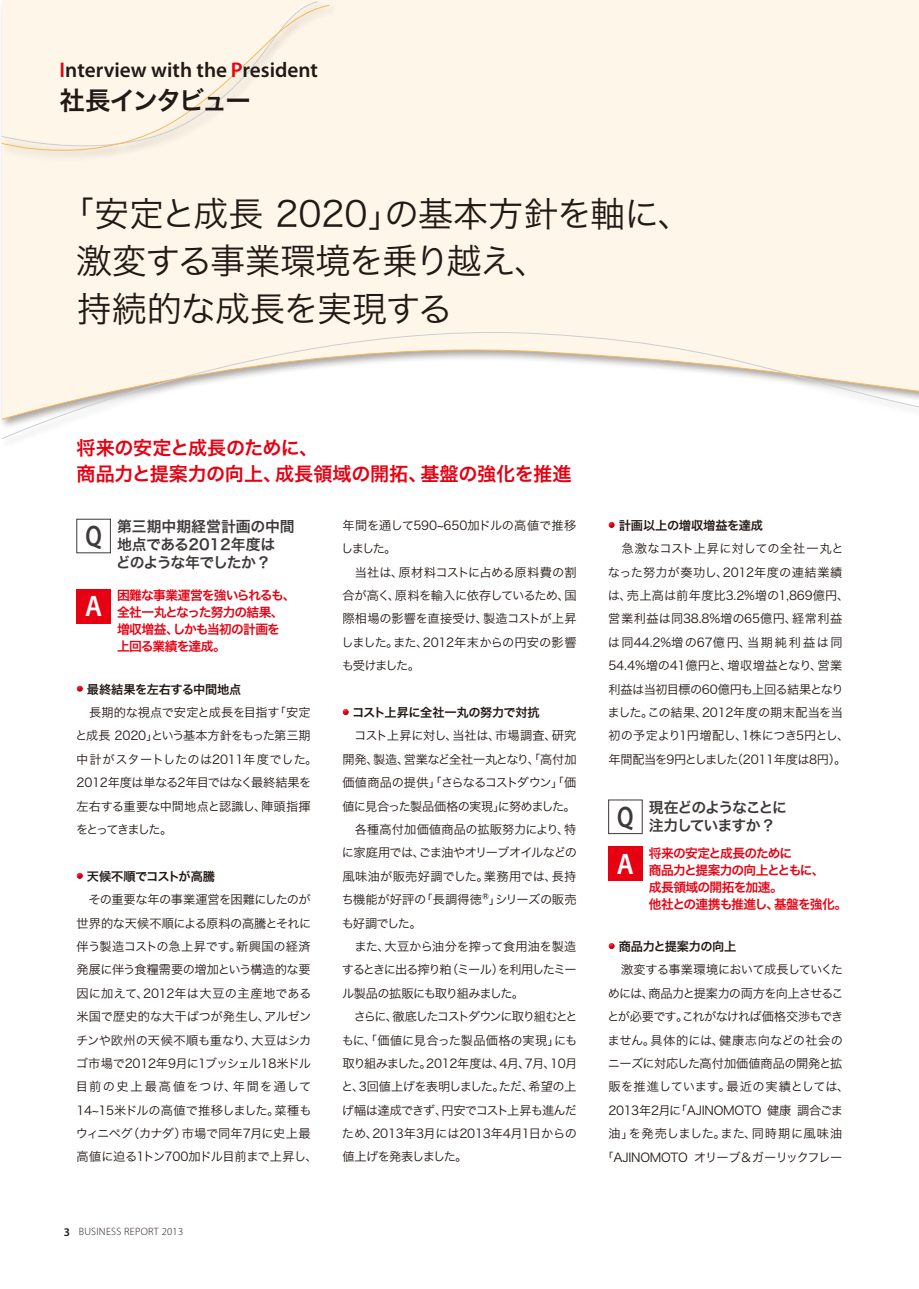
<style>
.page{position:relative;width:919px;height:1289px;background:#fff}
.page>*{position:absolute;margin:0;border:0;box-sizing:border-box;transform-origin:0 0}
.t1{font:35.1px/47.8px "Hira Kaku Pro W3";letter-spacing:-.03em;color:#221815}
.t2{font:600 29.7px "Myriad Pro";color:#fff;scale:.9 1}
.t3{font:600 29.7px "Myriad Pro";color:#3e3a39;scale:.78 1}
.t4{font:25.5px "Hira Kaku Pro W6";letter-spacing:-.075em;color:#221815}
.t5{font:600 21.3px "Myriad Pro";color:#221815}
.t6{font:19.2px/25.5px "Hira Kaku Pro W6";letter-spacing:-.02em;color:#e60012}
.t7{font:14.85px/18px "Hira Kaku Pro W6";letter-spacing:-.015em;color:#3e3a39}
.t8{font:14.85px/18px "Hira Kaku Pro W6";letter-spacing:-.075em;color:#3e3a39}
.t9{font:12.75px/17px "Hira Kaku Pro W6";letter-spacing:-.06em;color:#e60012}
.t10{font:12.15px/23.4px "Hira Kaku Pro W3";letter-spacing:-.025em;color:#221815}
.t11{font:12.15px/23.4px "Hira Kaku Pro W3";letter-spacing:-.045em;color:#221815}
.t12{font:12.15px "Hira Kaku Pro W6";letter-spacing:-.025em;color:#221815}
.t13{font:300 10.65px "Myriad Pro";letter-spacing:.025em;color:#221815}
.s1{color:#e60012}
.s2{font-weight:600;font-size:11.7px}
</style>
<div class="page">
<div style="left:2px;top:0;width:916px;height:319px;background:#fff6ea"></div>
<div style="left:1px;top:319px;width:917px;height:18px;background:#fff6ea"></div>
<svg style="left:1px;top:337px;width:917px;height:102px"></svg>
<div style="left:0;top:0;width:339px;height:162px;background:#fff6ea"></div>
<svg style="left:1px;top:4px;width:329px;height:167px"></svg>
<div style="left:75px;top:685px;width:10px;height:7px;background:#221815;opacity:.75"></div>
<div style="left:75px;top:872px;width:10px;height:8px;background:#221815;opacity:.75"></div>
<div style="left:341px;top:708px;width:10px;height:8px;background:#221815;opacity:.75"></div>
<div style="left:607px;top:521px;width:10px;height:8px;background:#221815;opacity:.75"></div>
<div style="left:607px;top:942px;width:10px;height:8px;background:#221815;opacity:.75"></div>
<div style="left:608px;top:846px;width:34px;height:34px;background:#e60012"></div>
<div style="left:77px;top:519px;width:34px;height:34px;border:1px solid #3e3a39"></div>
<div style="left:77px;top:589px;width:34px;height:34px;background:#e60012"></div>
<h3 class="t5" style="left:60px;top:57px;width:260px"><span class="s1">I</span>nterview with the <span class="s1">P</span>resident</h3>
<h3 class="t4" style="left:60px;top:77px;width:193px">社長インタビュー</h3>
<h1 class="t1" style="left:77px;top:187px;width:617px;text-indent:-18px">「安定と成長 2020」の基本方針を軸に、激変する事業環境を乗り越え、<br>持続的な成長を実現する</h1>
<h3 class="t6" style="left:77px;top:434px;width:496px">将来の安定と成長のために、<br>商品力と提案力の向上、成長領域の開拓、基盤の強化を推進</h3>
<h2 class="t3" style="left:85px;top:517px;width:22px">Q</h2>
<h2 class="t2" style="left:85px;top:587px;width:20px">A</h2>
<p class="t7" style="left:116px;top:517px;width:180px">第三期中期経営計画の中間地点である2012年度は<br>どのような年でしたか？</p>
<p class="t9" style="left:117px;top:586px;width:180px">困難な事業運営を強いられるも、全社一丸となった努力の結果、増収増益、しかも当初の計画を上回る業績を達成。</p>
<p class="t12" style="left:87px;top:678px;width:156px">最終結果を左右する中間地点</p>
<p class="t10" style="left:75px;top:699px;width:244px">　長期的な視点で安定と成長を目指す「安定と成長 2020」という基本方針をもった第三期中計がスタートしたのは2011年度でした。<br>2012年度は単なる2年目ではなく最終結果を左右する重要な中間地点と認識し、陣頭指揮をとってきました。</p>
<p class="t12" style="left:87px;top:865px;width:129px">天候不順でコストが高騰</p>
<p class="t10" style="left:76px;top:887px;width:243px">　その重要な年の事業運営を困難にしたのが世界的な天候不順による原料の高騰とそれに伴う製造コストの急上昇です。新興国の経済発展に伴う食糧需要の増加という構造的な要因に加えて、2012年は大豆の主産地である米国で歴史的な大干ばつが発生し、アルゼンチンや欧州の天候不順も重なり、大豆はシカゴ市場で2012年9月に1ブッシェル18米ドル目前の史上最高値をつけ、年間を通して<br>14~15米ドルの高値で推移しました。菜種もウィニペグ（カナダ）市場で同年7月に史上最高値に迫る1トン700加ドル目前まで上昇し、</p>
<p class="t13" style="left:64px;top:1225px;width:121px"><span class="s2">3</span> BUSINESS REPORT 2013</p>
<p class="t10" style="left:341px;top:512px;width:237px">年間を通して590~650加ドルの高値で推移しました。<br>　当社は、原材料コストに占める原料費の割合が高く、原料を輸入に依存しているため、国際相場の影響を直接受け、製造コストが上昇しました。また、2012年末からの円安の影響も受けました。</p>
<p class="t12" style="left:352px;top:701px;width:189px">コスト上昇に全社一丸の努力で対抗</p>
<p class="t11" style="left:341px;top:723px;width:238px">　コスト上昇に対し、当社は、市場調査、研究開発、製造、営業など全社一丸となり、「高付加価値商品の提供」「さらなるコストダウン」「価値に見合った製品価格の実現」に努めました。　各種高付加価値商品の拡販努力により、特に家庭用では、ごま油やオリーブオイルなどの風味油が販売好調でした。業務用では、長持ち機能が好評の「長調得徳®」シリーズの販売も好調でした。<br>　また、大豆から油分を搾って食用油を製造するときに出る搾り粕（ミール）を利用したミール製品の拡販にも取り組みました。<br>　さらに、徹底したコストダウンに取り組むとともに、「価値に見合った製品価格の実現」にも取り組みました。2012年度は、4月、7月、10月と、3回値上げを表明しました。ただ、希望の上げ幅は達成できず、円安でコスト上昇も進んだため、2013年3月には2013年4月1日からの値上げを発表しました。</p>
<p class="t12" style="left:618px;top:514px;width:146px">計画以上の増収増益を達成</p>
<p class="t10" style="left:607px;top:536px;width:243px">　急激なコスト上昇に対しての全社一丸となった努力が奏功し、2012年度の連結業績は、売上高は前年度比3.2%増の1,869億円、営業利益は同38.8%増の65億円、経常利益は同44.2%増の67億円、当期純利益は同<br>54.4%増の41億円と、増収増益となり、営業利益は当初目標の60億円も上回る結果となりました。この結果、2012年度の期末配当を当初の予定より1円増配し、1株につき5円とし、年間配当を9円としました（2011年度は8円）。</p>
<p class="t8" style="left:617px;top:797px;width:171px;text-indent:32px">現在どのようなことに<br><sup>Q</sup> 注力していますか？</p>
<p class="t9" style="left:648px;top:844px;width:200px">将来の安定と成長のために<br>商品力と提案力の向上とともに、<br>成長領域の開拓を加速。<br>他社との連携も推進し、基盤を強化。</p>
<h2 class="t2" style="left:617px;top:844px;width:20px">A</h2>
<p class="t12" style="left:618px;top:935px;width:119px">商品力と提案力の向上</p>
<p class="t10" style="left:601px;top:957px;width:249px;text-align:center">　激変する事業環境において成長していくためには、商品力と提案力の両方を向上させることが必要です。これがなければ価格交渉もできません。具体的には、健康志向などの社会のニーズに対応した高付加価値商品の開発と拡販を推進しています。最近の実績としては、<br>2013年2月に「AJINOMOTO 健康 調合ごま油」を発売しました。また、同時期に風味油「AJINOMOTO オリーブ＆ガーリックフレー</p>
</div>
